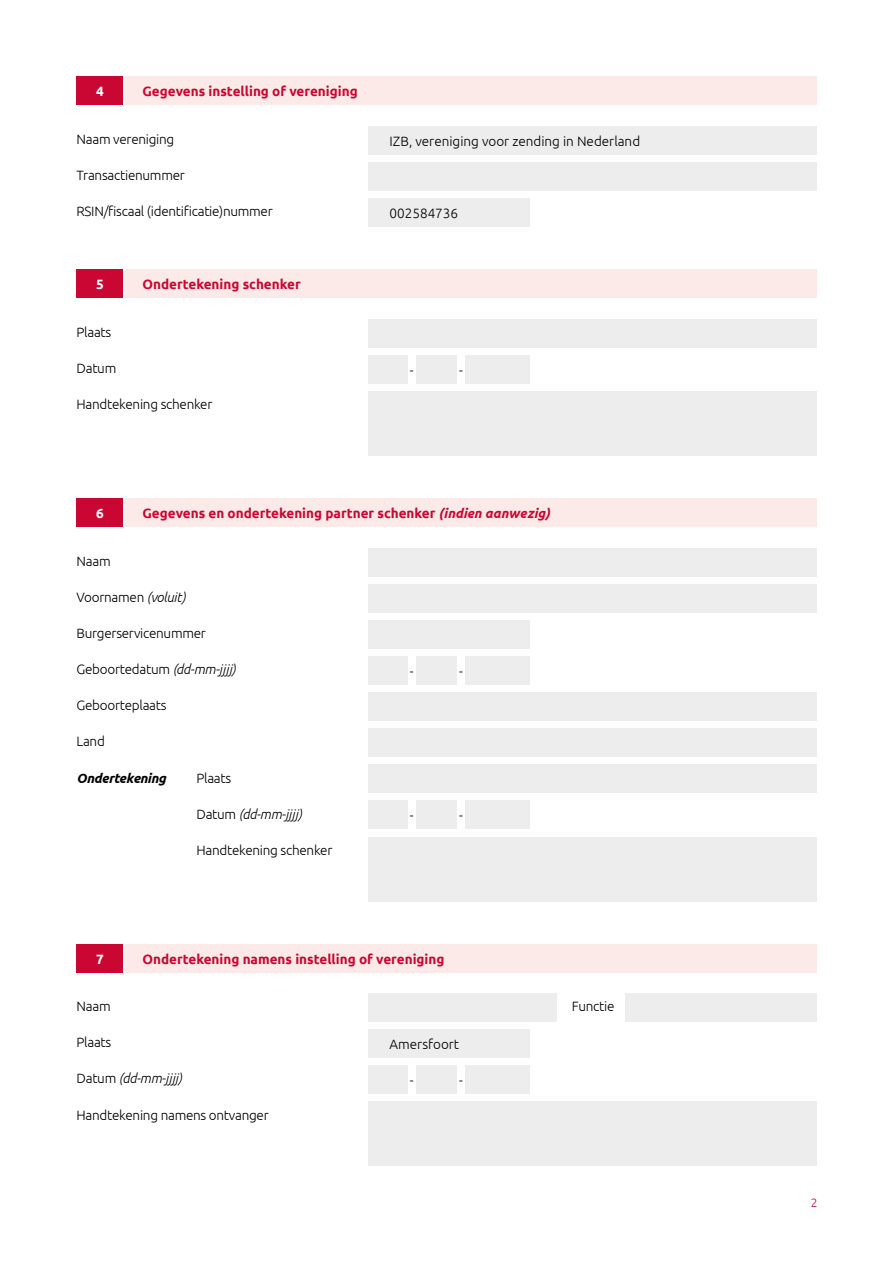
<style>
.page{position:relative;width:893px;height:1263px;background:#fff}
.page>*{position:absolute;margin:0;border:0;box-sizing:border-box;transform-origin:0 0}
.t1{font:300 13.5px "Ubuntu";letter-spacing:-.02em;color:#000}
.t2{font:700 13.5px "Ubuntu";color:#ca0733}
.t3{font:300 13.5px "Ubuntu";color:#000}
.t4{font:italic 300 13.5px "Ubuntu";letter-spacing:.01em;color:#000}
.t5{font:italic 700 13.5px "Ubuntu";letter-spacing:-.02em;color:#000}
.t6{font:700 13.5px "Ubuntu";color:#fff}
.t7{font:300 12px "Ubuntu";color:#ca0733}
.s1{font-style:italic}
.s2{font-style:normal}
</style>
<div class="page">
<div style="left:368px;top:126px;width:448px;height:29px;background:#ededed"></div>
<div style="left:368px;top:198px;width:162px;height:29px;background:#ededed"></div>
<div style="left:368px;top:162px;width:448px;height:29px;background:#ededed"></div>
<div style="left:368px;top:391px;width:448px;height:65px;background:#ededed"></div>
<div style="left:368px;top:837px;width:448px;height:64px;background:#ededed"></div>
<div style="left:77px;top:77px;width:46px;height:28px;background:#ca0733"></div>
<div style="left:77px;top:270px;width:46px;height:28px;background:#ca0733"></div>
<div style="left:77px;top:499px;width:46px;height:28px;background:#ca0733"></div>
<div style="left:77px;top:944px;width:46px;height:28px;background:#ca0733"></div>
<div style="left:125px;top:77px;width:691px;height:28px;background:#fbeae8"></div>
<div style="left:125px;top:270px;width:691px;height:28px;background:#fbeae8"></div>
<div style="left:125px;top:499px;width:691px;height:28px;background:#fbeae8"></div>
<div style="left:125px;top:944px;width:691px;height:28px;background:#fbeae8"></div>
<div style="left:368px;top:319px;width:448px;height:28px;background:#ededed"></div>
<div style="left:368px;top:764px;width:448px;height:29px;background:#ededed"></div>
<div style="left:368px;top:355px;width:40px;height:29px;background:#ededed"></div>
<div style="left:368px;top:800px;width:40px;height:29px;background:#ededed"></div>
<div style="left:416px;top:355px;width:41px;height:29px;background:#ededed"></div>
<div style="left:416px;top:800px;width:41px;height:29px;background:#ededed"></div>
<div style="left:465px;top:355px;width:65px;height:29px;background:#ededed"></div>
<div style="left:465px;top:800px;width:65px;height:29px;background:#ededed"></div>
<div style="left:368px;top:548px;width:448px;height:28px;background:#ededed"></div>
<div style="left:368px;top:993px;width:189px;height:29px;background:#ededed"></div>
<div style="left:368px;top:692px;width:448px;height:29px;background:#ededed"></div>
<div style="left:368px;top:620px;width:162px;height:28px;background:#ededed"></div>
<div style="left:368px;top:1029px;width:162px;height:29px;background:#ededed"></div>
<div style="left:368px;top:584px;width:448px;height:28px;background:#ededed"></div>
<div style="left:625px;top:993px;width:191px;height:29px;background:#ededed"></div>
<div style="left:368px;top:728px;width:448px;height:29px;background:#ededed"></div>
<div style="left:368px;top:656px;width:40px;height:28px;background:#ededed"></div>
<div style="left:368px;top:1065px;width:40px;height:29px;background:#ededed"></div>
<div style="left:416px;top:656px;width:41px;height:28px;background:#ededed"></div>
<div style="left:416px;top:1065px;width:41px;height:29px;background:#ededed"></div>
<div style="left:465px;top:656px;width:65px;height:28px;background:#ededed"></div>
<div style="left:465px;top:1065px;width:65px;height:29px;background:#ededed"></div>
<div style="left:368px;top:1101px;width:448px;height:65px;background:#ededed"></div>
<p class="t6" style="left:96px;top:83px;width:9px">4</p>
<p class="t2" style="left:142px;top:83px;width:217px">Gegevens instelling of vereniging</p>
<p class="t1" style="left:77px;top:131px;width:99px">Naam vereniging</p>
<p class="t1" style="left:77px;top:167px;width:110px">Transactienummer</p>
<p class="t1" style="left:77px;top:203px;width:198px">RSIN/fiscaal (identificatie)nummer</p>
<p class="t6" style="left:96px;top:276px;width:9px">5</p>
<p class="t1" style="left:77px;top:324px;width:36px">Plaats</p>
<p class="t1" style="left:77px;top:360px;width:41px">Datum</p>
<p class="t2" style="left:142px;top:276px;width:160px">Ondertekening schenker</p>
<p class="t1" style="left:77px;top:396px;width:137px">Handtekening schenker</p>
<p class="t3" style="left:390px;top:133px;width:252px">IZB, vereniging voor zending in Nederland</p>
<p class="t3" style="left:390px;top:205px;width:70px">002584736</p>
<p class="t1" style="left:410px;top:362px;width:5px">-</p>
<p class="t1" style="left:459px;top:362px;width:5px">-</p>
<p class="t6" style="left:96px;top:505px;width:9px">6</p>
<p class="t1" style="left:77px;top:553px;width:36px">Naam</p>
<p class="t2" style="left:142px;top:505px;width:409px">Gegevens en ondertekening partner schenker <span class="s1">(indien aanwezig)</span></p>
<p class="t1" style="left:77px;top:589px;width:110px">Voornamen <span class="s1">(voluit)</span></p>
<p class="t1" style="left:77px;top:625px;width:131px">Burgerservicenummer</p>
<p class="t1" style="left:77px;top:661px;width:161px">Geboortedatum <span class="s1">(dd-mm-jjjj)</span></p>
<p class="t1" style="left:77px;top:697px;width:92px">Geboorteplaats</p>
<p class="t1" style="left:77px;top:733px;width:30px">Land</p>
<p class="t5" style="left:77px;top:770px;width:91px">Ondertekening</p>
<p class="t1" style="left:196px;top:770px;width:36px">Plaats</p>
<p class="t4" style="left:196px;top:806px;width:107px"><span class="s2">Datum</span> (dd-mm-jjjj)</p>
<p class="t1" style="left:196px;top:842px;width:137px">Handtekening schenker</p>
<p class="t1" style="left:410px;top:663px;width:5px">-</p>
<p class="t1" style="left:459px;top:663px;width:5px">-</p>
<p class="t1" style="left:410px;top:807px;width:5px">-</p>
<p class="t1" style="left:459px;top:807px;width:5px">-</p>
<p class="t6" style="left:96px;top:950px;width:9px">7</p>
<p class="t1" style="left:77px;top:998px;width:36px">Naam</p>
<p class="t2" style="left:142px;top:950px;width:304px">Ondertekening namens instelling of vereniging</p>
<p class="t1" style="left:77px;top:1034px;width:36px">Plaats</p>
<p class="t4" style="left:77px;top:1070px;width:107px"><span class="s2">Datum</span> (dd-mm-jjjj)</p>
<p class="t1" style="left:77px;top:1107px;width:194px">Handtekening namens ontvanger</p>
<p class="t3" style="left:390px;top:1036px;width:71px">Amersfoort</p>
<p class="t1" style="left:410px;top:1072px;width:5px">-</p>
<p class="t1" style="left:459px;top:1072px;width:5px">-</p>
<p class="t1" style="left:572px;top:998px;width:44px">Functie</p>
<p class="t7" style="left:811px;top:1195px;width:8px">2</p>
</div>
